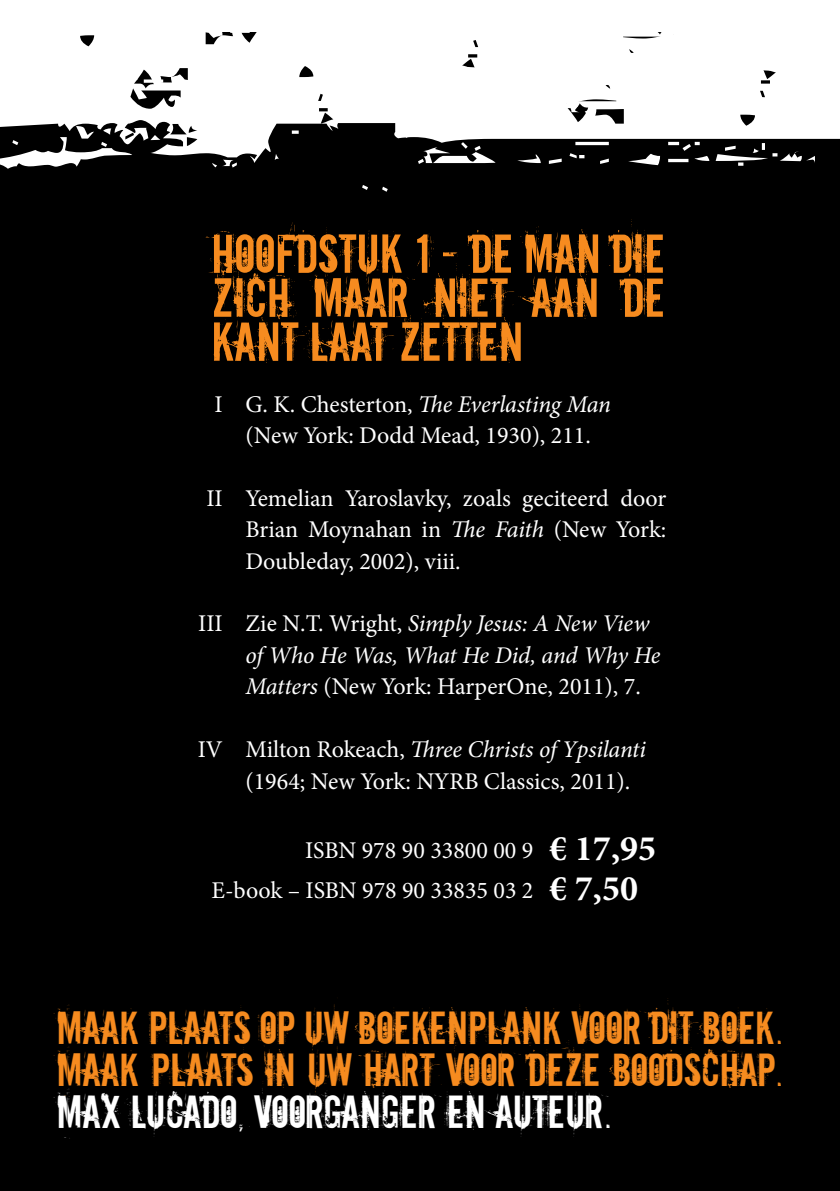
<style>
.page{position:relative;width:840px;height:1191px;background:#fff}
.page>*{position:absolute;margin:0;border:0;box-sizing:border-box;transform-origin:0 0}
.t1{font:52px/44px "Downcome";color:#f68b1f;text-align:justify}
.t2{font:44px/42px "Downcome";color:#f68b1f}
.t3{font:44px "Downcome";color:#fff}
.t4{font:700 36px/40px "Minion Pro";color:#fff}
.t5{font:24px/31.4px "Minion Pro";color:#fff}
.t6{font:italic 24px/31.4px "Minion Pro";letter-spacing:-.01em;color:#fff}
.s1{font-style:italic}
.s2{font-style:normal}
</style>
<div class="page">
<div style="left:0;top:0;width:839px;height:1191px;background:#000"></div>
<svg style="left:421px;top:138px;width:418px;height:28px"></svg>
<svg style="left:0;top:31px;width:421px;height:161px;fill:#fff"></svg>
<div style="left:369px;top:31px;width:470px;height:107px;background:#fff"></div>
<div style="left:0;top:0;width:839px;height:31px;background:#fff"></div>
<h1 class="t1" style="left:211px;top:230px;width:455px">Hoofdstuk 1 - De man die zich maar niet aan de kant laat zetten</h1>
<p class="t5" style="left:245px;top:388px;width:367px">G. K. Chesterton, <span class="s1">The Everlasting Man </span>(New York: Dodd Mead, 1930), 211.</p>
<p class="t5" style="left:214px;top:388px;width:10px">I</p>
<p class="t5" style="left:206px;top:482px;width:18px">II</p>
<p class="t5" style="left:198px;top:608px;width:26px">III</p>
<p class="t5" style="left:197px;top:734px;width:27px">IV</p>
<p class="t5" style="left:245px;top:482px;width:422px;text-align:justify">Yemelian Yaroslavky, zoals geciteerd door Brian Moynahan in <span class="s1">The Faith</span> (New York:<br>Doubleday, 2002), viii.</p>
<p class="t6" style="left:245px;top:608px;width:416px"><span class="s2">Zie N.T. Wright,</span> Simply Jesus: A New View of Who He Was, What He Did, and Why He<br>Matters <span class="s2">(New York: HarperOne, 2011), 7.</span></p>
<p class="t5" style="left:245px;top:734px;width:402px">Milton Rokeach, <span class="s1">Three Christs of Ypsilanti </span>(1964; New York: NYRB Classics, 2011).</p>
<p class="t5" style="left:211px;top:830px;width:323px;line-height:40px;text-align:right">ISBN 978 90 33800 00 9<br>E-book – ISBN 978 90 33835 03 2</p>
<h3 class="t4" style="left:549px;top:828px;width:108px">€ 17,95 € 7,50</h3>
<h2 class="t2" style="left:57px;top:1005px;width:727px">Maak plaats op uw boekenplank voor dit boek.<br>Maak plaats in uw hart voor deze boodschap.</h2>
<h2 class="t3" style="left:57px;top:1082px;width:556px">Max Lucado, voorganger en auteur.</h2>
</div>
